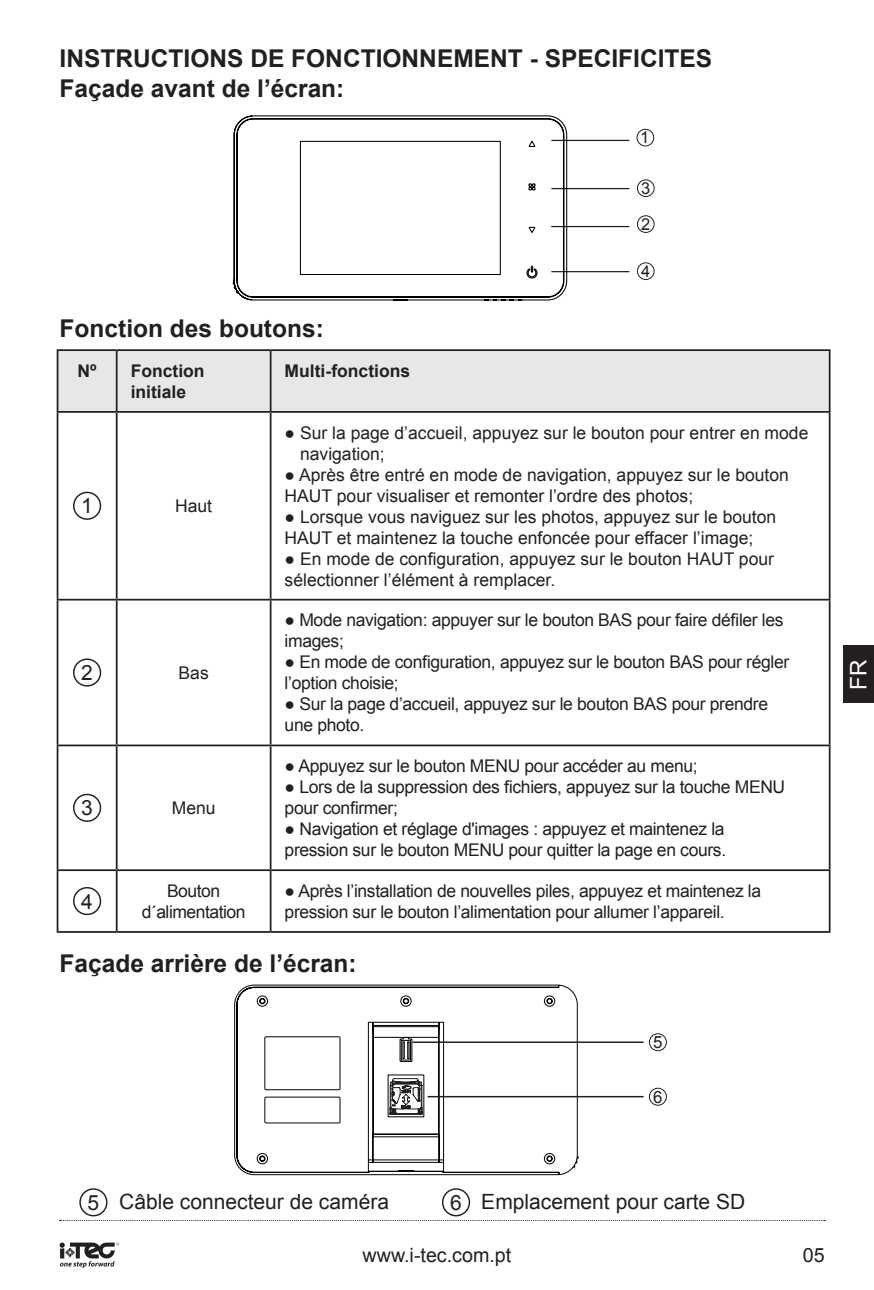
<style>
.page{position:relative;width:874px;height:1290px;background:#fff}
.page>*{position:absolute;margin:0;border:0;box-sizing:border-box;transform-origin:0 0}
.t1{font:700 24.5px "Arial";color:#231f20}
.Bullets{font:22.75px "Arial";color:#fff}
.Bullets-2{font:21px "Arial";color:#231f20}
.t2{font:19.6px "Arial";color:#231f20}
.t3{font:19.6px "Arial";color:#231f20}
.Bullets-3{font:17.5px/21px "Arial";letter-spacing:-.02em;color:#231f20}
.Bullets-4{font:17.5px/21px "Arial";color:#231f20}
.Bullets-5{font:700 17.5px/21px "Arial";color:#231f20}
.t4{font:16.8px "Arial";color:#231f20}
.t5{font:16.45px "Arial";color:#231f20}
</style>
<div class="page">
<svg style="left:60px;top:1220px;width:764px;height:1px"></svg>
<svg style="left:60px;top:1242px;width:59px;height:26px"></svg>
<div style="left:79px;top:1188px;width:28px;height:28px;border:1px solid #231f20;border-radius:50%"></div>
<div style="left:441px;top:1188px;width:29px;height:28px;border:1px solid #231f20;border-radius:50%"></div>
<div style="left:636px;top:129px;width:17px;height:17px;border:1px solid #231f20;border-radius:50%"></div>
<div style="left:636px;top:215px;width:18px;height:18px;border:1px solid #231f20;border-radius:50%"></div>
<div style="left:636px;top:262px;width:18px;height:18px;border:1px solid #231f20;border-radius:50%"></div>
<hr style="left:551px;top:140px;width:78px;height:1px;background:#231f20">
<hr style="left:551px;top:188px;width:78px;height:1px;background:#231f20">
<hr style="left:551px;top:271px;width:78px;height:1px;background:#231f20">
<hr style="left:551px;top:226px;width:78px;height:1px;background:#231f20">
<svg style="left:232px;top:115px;width:335px;height:186px"></svg>
<div style="left:648px;top:1033px;width:18px;height:18px;border:1px solid #231f20;border-radius:50%"></div>
<div style="left:648px;top:1088px;width:18px;height:18px;border:1px solid #231f20;border-radius:50%"></div>
<hr style="left:412px;top:1041px;width:231px;height:2px;background:#231f20">
<svg style="left:234px;top:984px;width:344px;height:191px"></svg>
<svg style="left:572px;top:1158px;width:5px;height:9px"></svg>
<div style="left:400px;top:1040px;width:11px;height:20px;border:1px solid #030303"></div>
<svg style="left:402px;top:1041px;width:7px;height:18px"></svg>
<svg style="left:389px;top:1078px;width:33px;height:37px"></svg>
<hr style="left:427px;top:1096px;width:216px;height:1px;background:#231f20">
<div style="left:842px;top:645px;width:31px;height:57px;background:#231f20"></div>
<div style="left:58px;top:351px;width:770px;height:60px;background:#e6e7e9"></div>
<hr style="left:57px;top:349px;width:60px;height:2px;background:#231f20">
<hr style="left:57px;top:351px;width:1px;height:60px;background:#231f20">
<hr style="left:117px;top:349px;width:153px;height:2px;background:#231f20">
<hr style="left:116px;top:351px;width:1px;height:60px;background:#231f20">
<hr style="left:270px;top:349px;width:560px;height:2px;background:#231f20">
<hr style="left:269px;top:351px;width:2px;height:60px;background:#231f20">
<hr style="left:828px;top:351px;width:2px;height:60px;background:#231f20">
<hr style="left:57px;top:411px;width:60px;height:2px;background:#231f20">
<hr style="left:57px;top:413px;width:1px;height:186px;background:#231f20">
<hr style="left:117px;top:411px;width:153px;height:2px;background:#231f20">
<hr style="left:116px;top:413px;width:1px;height:186px;background:#231f20">
<hr style="left:270px;top:411px;width:560px;height:2px;background:#231f20">
<hr style="left:269px;top:413px;width:2px;height:186px;background:#231f20">
<hr style="left:828px;top:413px;width:2px;height:186px;background:#231f20">
<hr style="left:57px;top:599px;width:60px;height:1px;background:#231f20">
<hr style="left:57px;top:600px;width:1px;height:144px;background:#231f20">
<hr style="left:117px;top:599px;width:153px;height:1px;background:#231f20">
<hr style="left:116px;top:600px;width:1px;height:144px;background:#231f20">
<hr style="left:270px;top:599px;width:560px;height:1px;background:#231f20">
<hr style="left:269px;top:600px;width:2px;height:144px;background:#231f20">
<hr style="left:828px;top:600px;width:2px;height:144px;background:#231f20">
<hr style="left:57px;top:744px;width:60px;height:2px;background:#231f20">
<hr style="left:57px;top:746px;width:1px;height:123px;background:#231f20">
<hr style="left:117px;top:744px;width:153px;height:2px;background:#231f20">
<hr style="left:116px;top:746px;width:1px;height:123px;background:#231f20">
<hr style="left:270px;top:744px;width:560px;height:2px;background:#231f20">
<hr style="left:269px;top:746px;width:2px;height:123px;background:#231f20">
<hr style="left:828px;top:746px;width:2px;height:123px;background:#231f20">
<hr style="left:57px;top:869px;width:60px;height:2px;background:#231f20">
<hr style="left:57px;top:871px;width:1px;height:60px;background:#231f20">
<hr style="left:117px;top:869px;width:153px;height:2px;background:#231f20">
<hr style="left:116px;top:871px;width:1px;height:60px;background:#231f20">
<hr style="left:270px;top:869px;width:560px;height:2px;background:#231f20">
<hr style="left:269px;top:871px;width:2px;height:60px;background:#231f20">
<hr style="left:828px;top:871px;width:2px;height:60px;background:#231f20">
<hr style="left:57px;top:931px;width:60px;height:2px;background:#231f20">
<hr style="left:117px;top:931px;width:153px;height:2px;background:#231f20">
<hr style="left:270px;top:931px;width:560px;height:2px;background:#231f20">
<div style="left:73px;top:492px;width:28px;height:28px;border:1px solid #231f20;border-radius:50%"></div>
<div style="left:73px;top:658px;width:28px;height:29px;border:1px solid #231f20;border-radius:50%"></div>
<div style="left:73px;top:794px;width:28px;height:28px;border:1px solid #231f20;border-radius:50%"></div>
<div style="left:73px;top:887px;width:28px;height:28px;border:1px solid #231f20;border-radius:50%"></div>
<div style="left:636px;top:179px;width:18px;height:18px;border:1px solid #231f20;border-radius:50%"></div>
<p class="t1" style="left:60px;top:43px;width:654px">INSTRUCTIONS DE FONCTIONNEMENT - SPECIFICITES</p>
<p class="t1" style="left:60px;top:72px;width:286px">Façade avant de l’écran:</p>
<p class="t5" style="left:640px;top:127px;width:11px">1</p>
<p class="t5" style="left:641px;top:178px;width:11px">3</p>
<p class="t5" style="left:641px;top:213px;width:11px">2</p>
<p class="t1" style="left:60px;top:312px;width:266px">Fonction des boutons:</p>
<p class="Bullets-5" style="left:78px;top:361px;width:21px">Nº</p>
<p class="Bullets-5" style="left:131px;top:361px;width:75px">Fonction initiale</p>
<p class="Bullets-5" style="left:284px;top:361px;width:127px">Multi-fonctions</p>
<p class="t5" style="left:641px;top:260px;width:11px">4</p>
<p class="Bullets-2" style="left:81px;top:492px;width:13px">1</p>
<p class="Bullets-3" style="left:175px;top:496px;width:38px">Haut</p>
<p class="Bullets-2" style="left:81px;top:659px;width:13px">2</p>
<p class="Bullets-3" style="left:178px;top:662px;width:32px">Bas</p>
<p class="Bullets-2" style="left:81px;top:794px;width:13px">3</p>
<p class="Bullets-3" style="left:172px;top:798px;width:45px">Menu</p>
<p class="Bullets-4" style="left:300px;top:422px;width:509px;text-indent:-15px">● Sur la page d’accueil, appuyez sur le bouton pour entrer en mode navigation;</p>
<p class="Bullets-4" style="left:284px;top:464px;width:505px">● Après être entré en mode de navigation, appuyez sur le bouton<br>HAUT pour visualiser et remonter l’ordre des photos;</p>
<p class="Bullets-4" style="left:284px;top:506px;width:493px">● Lorsque vous naviguez sur les photos, appuyez sur le bouton<br>HAUT et maintenez la touche enfoncée pour effacer l’image;</p>
<p class="Bullets-4" style="left:284px;top:548px;width:490px">● En mode de configuration, appuyez sur le bouton HAUT pour sélectionner l’élément à remplacer.</p>
<p class="Bullets-3" style="left:284px;top:610px;width:500px">● Mode navigation: appuyer sur le bouton BAS pour faire défiler les images;</p>
<p class="Bullets-3" style="left:284px;top:652px;width:506px">● En mode de configuration, appuyez sur le bouton BAS pour régler l’option choisie;</p>
<p class="Bullets-3" style="left:284px;top:694px;width:485px">● Sur la page d’accueil, appuyez sur le bouton BAS pour prendre une photo.</p>
<p class="Bullets-3" style="left:284px;top:756px;width:414px">● Appuyez sur le bouton MENU pour accéder au menu;</p>
<p class="Bullets-3" style="left:284px;top:777px;width:502px">● Lors de la suppression des fichiers, appuyez sur la touche MENU pour confirmer;</p>
<p class="Bullets-3" style="left:284px;top:819px;width:443px">● Navigation et réglage d'images : appuyez et maintenez la pression sur le bouton MENU pour quitter la page en cours.</p>
<p class="Bullets-2" style="left:81px;top:887px;width:13px">4</p>
<p class="Bullets-3" style="left:142px;top:880px;width:105px;text-align:center">Bouton d´alimentation</p>
<p class="Bullets-3" style="left:284px;top:880px;width:478px">● Après l’installation de nouvelles piles, appuyez et maintenez la pression sur le bouton l’alimentation pour allumer l’appareil.</p>
<p class="t1" style="left:60px;top:947px;width:298px">Façade arrière de l’écran:</p>
<p class="t4" style="left:653px;top:1031px;width:11px">5</p>
<p class="t4" style="left:653px;top:1085px;width:11px">6</p>
<p class="Bullets" style="left:843px;top:689px;width:32px;rotate:-90deg">FR</p>
<p class="Bullets-2" style="left:87px;top:1189px;width:13px">5</p>
<p class="Bullets-2" style="left:119px;top:1187px;width:271px">Câble connecteur de caméra</p>
<p class="Bullets-2" style="left:450px;top:1189px;width:13px">6</p>
<p class="Bullets-2" style="left:481px;top:1187px;width:265px">Emplacement pour carte SD</p>
<p class="t2" style="left:362px;top:1242px;width:150px">www.i-tec.com.pt</p>
<p class="t3" style="left:802px;top:1242px;width:23px">05</p>
</div>
